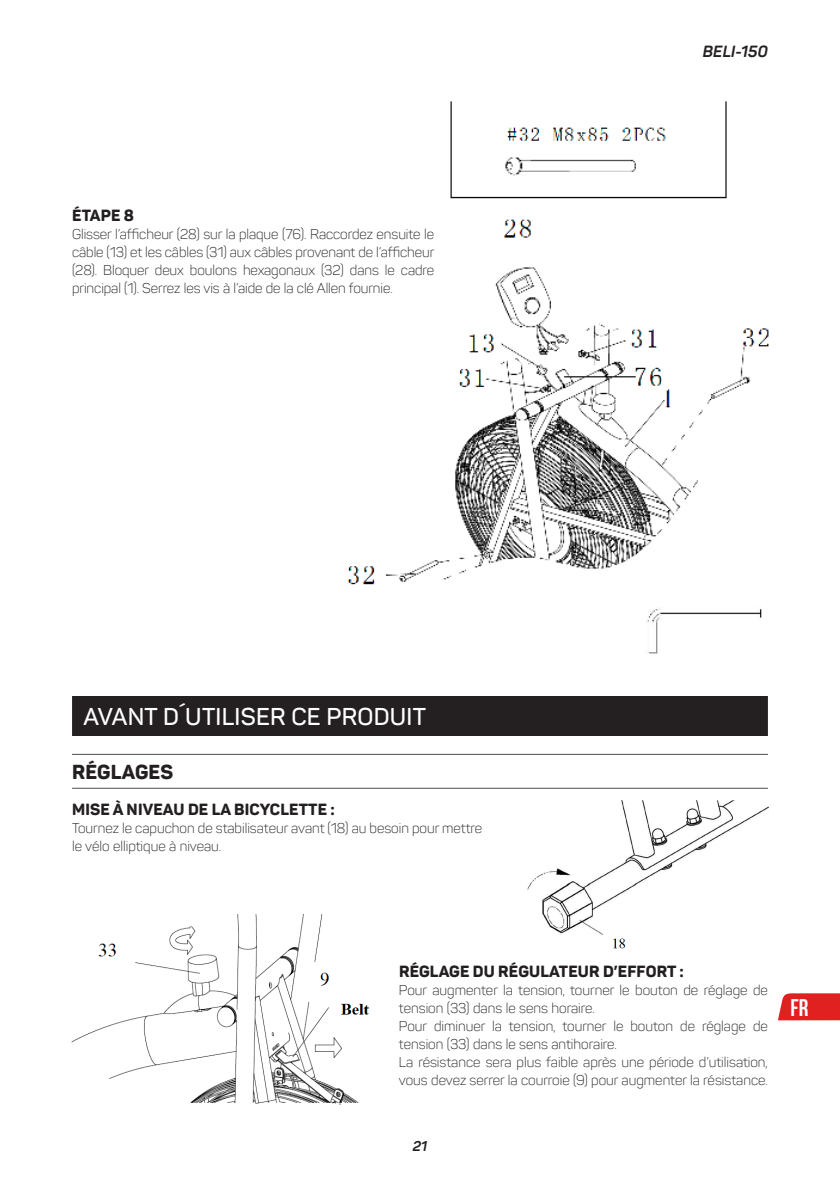
<style>
.page{position:relative;width:840px;height:1191px;background:#fff}
.page>*{position:absolute;margin:0;border:0;box-sizing:border-box;transform-origin:0 0}
.t1{font:600 24px "Panton";letter-spacing:.01em;color:#fff}
.t2{font:700 24px "Bebas Neue";color:#fff}
.t3{font:800 20px "Panton";letter-spacing:.01em;color:#231f20}
.t4{font:800 16px "Panton";letter-spacing:.01em;color:#231f20}
.t5{font:italic 700 16px "Panton";letter-spacing:.01em;color:#241f21}
.t6{font:300 14px/18px "Panton";color:#231f20}
.t7{font:italic 700 14px "Panton";color:#231f20}
</style>
<div class="page">
<svg style="left:778px;top:993px;width:61px;height:27px;background:#e12f2d"></svg>
<img style="left:347px;top:101px;width:422px;height:553px">
<div style="left:72px;top:696px;width:695px;height:40px;background:#241f21"></div>
<hr style="left:72px;top:754px;width:695px;height:1px;background:#504b4e">
<hr style="left:72px;top:787px;width:695px;height:1px;background:#504b4e">
<img style="left:527px;top:800px;width:242px;height:149px">
<img style="left:71px;top:915px;width:299px;height:190px">
<p class="t4" style="left:72px;top:205px;width:63px">ÉTAPE 8</p>
<p class="t6" style="left:72px;top:225px;width:364px;text-align:justify">Glisser l’afficheur (28) sur la plaque (76). Raccordez ensuite le câble (13) et les câbles (31) aux câbles provenant de l’afficheur (28). Bloquer deux boulons hexagonaux (32) dans le cadre principal (1). Serrez les vis à l’aide de la clé Allen fournie.</p>
<p class="t5" style="left:702px;top:41px;width:67px">BELI-150</p>
<h1 class="t1" style="left:83px;top:702px;width:344px">AVANT D´UTILISER CE PRODUIT</h1>
<h2 class="t3" style="left:72px;top:759px;width:102px">RÉGLAGES</h2>
<p class="t4" style="left:72px;top:799px;width:264px">MISE À NIVEAU DE LA BICYCLETTE :</p>
<p class="t6" style="left:72px;top:819px;width:411px">Tournez le capuchon de stabilisateur avant (18) au besoin pour mettre le vélo elliptique à niveau.</p>
<p class="t4" style="left:399px;top:961px;width:286px">RÉGLAGE DU RÉGULATEUR D’EFFORT :</p>
<p class="t6" style="left:398px;top:981px;width:370px">Pour augmenter la tension, tourner le bouton de réglage de tension (33) dans le sens horaire.<br>Pour diminuer la tension, tourner le bouton de réglage de tension (33) dans le sens antihoraire.<br>La résistance sera plus faible après une période d’utilisation, vous devez serrer la courroie (9) pour augmenter la résistance.</p>
<p class="t7" style="left:412px;top:1137px;width:16px">21</p>
<h1 class="t2" style="left:790px;top:994px;width:19px">FR</h1>
</div>
